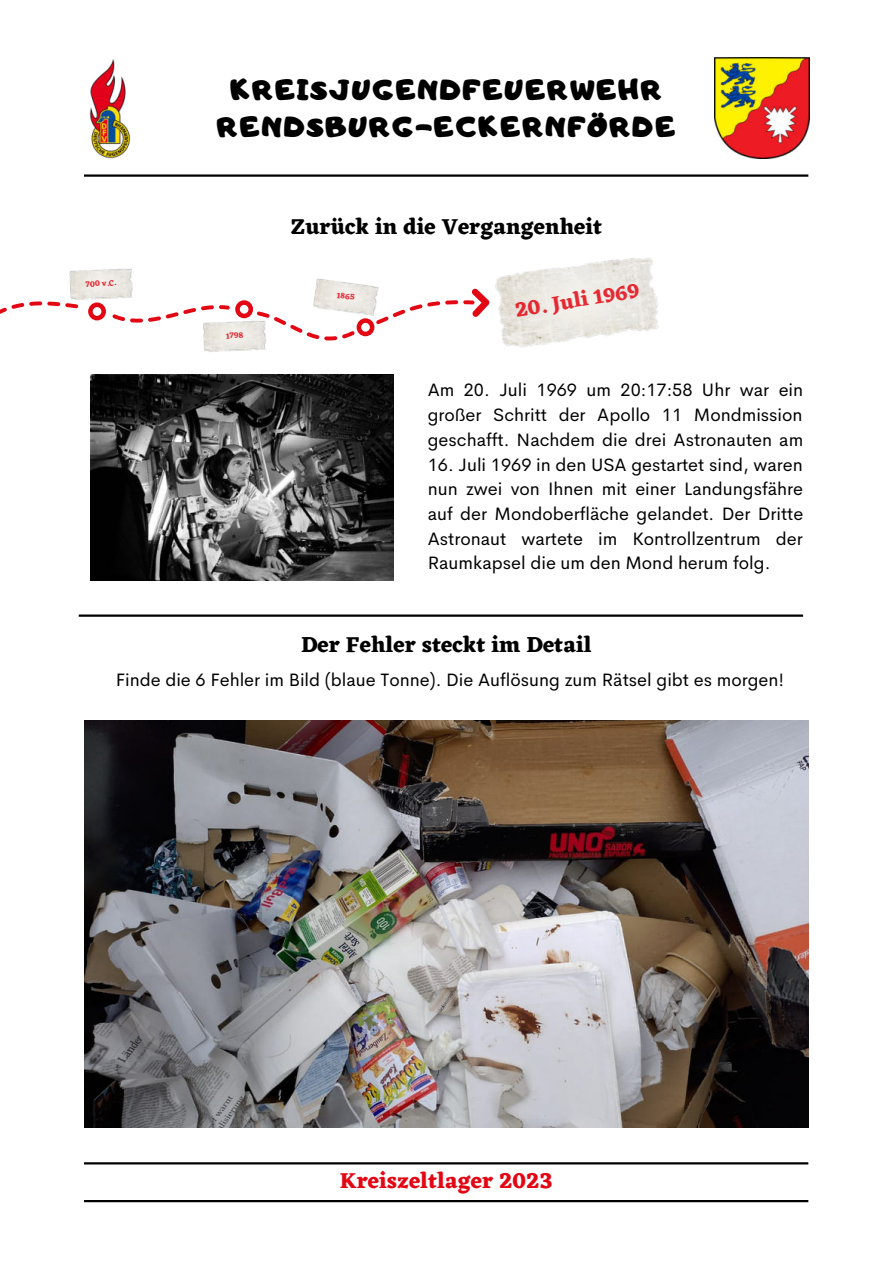
<style>
.page{position:relative;width:893px;height:1264px;background:#fff}
.page>*{position:absolute;margin:0;border:0;box-sizing:border-box;transform-origin:0 0}
.t1{font:27px/37px "CA Generated";letter-spacing:.075em;color:#000;text-align:center}
.t2{font:700 22.5px "Eczar";color:#000}
.t3{font:700 22.5px "Eczar";color:#e30613}
.t4{font:700 21.15px "Eczar";color:#e30613}
.t5{font:18px/24.8px "Cerebri Sans";color:#000;text-align:justify}
.t6{font:700 8.25px "Eczar";color:#e30613}
</style>
<div class="page">
<hr style="left:84px;top:174px;width:724px;height:3px;background:#000">
<img style="left:714px;top:57px;width:95px;height:102px">
<img style="left:89px;top:59px;width:42px;height:100px">
<hr style="left:84px;top:1199px;width:724px;height:3px;background:#000">
<hr style="left:84px;top:1162px;width:724px;height:2px;background:#000">
<svg style="left:88px;top:302px;width:18px;height:18px"></svg>
<svg style="left:0;top:301px;width:78px;height:13px"></svg>
<svg style="left:112px;top:289px;width:377px;height:51px"></svg>
<img style="left:495px;top:258px;width:164px;height:89px">
<img style="left:69px;top:268px;width:64px;height:32px">
<img style="left:203px;top:320px;width:63px;height:32px">
<img style="left:313px;top:278px;width:66px;height:38px">
<hr style="left:79px;top:614px;width:724px;height:2px;background:#000">
<img style="left:90px;top:374px;width:304px;height:206px">
<img style="left:84px;top:720px;width:724px;height:407px">
<h1 class="t1" style="left:217px;top:71px;width:460px">KREISJUGENDFEUERWEHR<br>RENDSBURG-ECKERNFÖRDE</h1>
<p class="t6" style="left:85px;top:279px;width:32px;rotate:-4deg">700 v.C.</p>
<p class="t6" style="left:225px;top:331px;width:19px;rotate:-4deg">1798</p>
<p class="t2" style="left:290px;top:213px;width:313px">Zurück in die Vergangenheit</p>
<p class="t6" style="left:337px;top:290px;width:20px;rotate:6deg">1865</p>
<p class="t4" style="left:513px;top:297px;width:127px;rotate:-9deg">20. Juli 1969</p>
<p class="t5" style="left:428px;top:376px;width:377px">Am 20. Juli 1969 um 20:17:58 Uhr war ein großer Schritt der Apollo 11 Mondmission geschafft. Nachdem die drei Astronauten am</p>
<p class="t5" style="left:428px;top:450px;width:377px">16. Juli 1969 in den USA gestartet sind, waren nun zwei von Ihnen mit einer Landungsfähre auf der Mondoberfläche gelandet. Der Dritte Astronaut wartete im Kontrollzentrum der Raumkapsel die um den Mond herum folg.</p>
<p class="t2" style="left:301px;top:630px;width:292px">Der Fehler steckt im Detail</p>
<p class="t5" style="left:116px;top:665px;width:670px">Finde die 6 Fehler im Bild (blaue Tonne). Die Auflösung zum Rätsel gibt es morgen!</p>
<p class="t3" style="left:340px;top:1167px;width:215px">Kreiszeltlager 2023</p>
</div>
